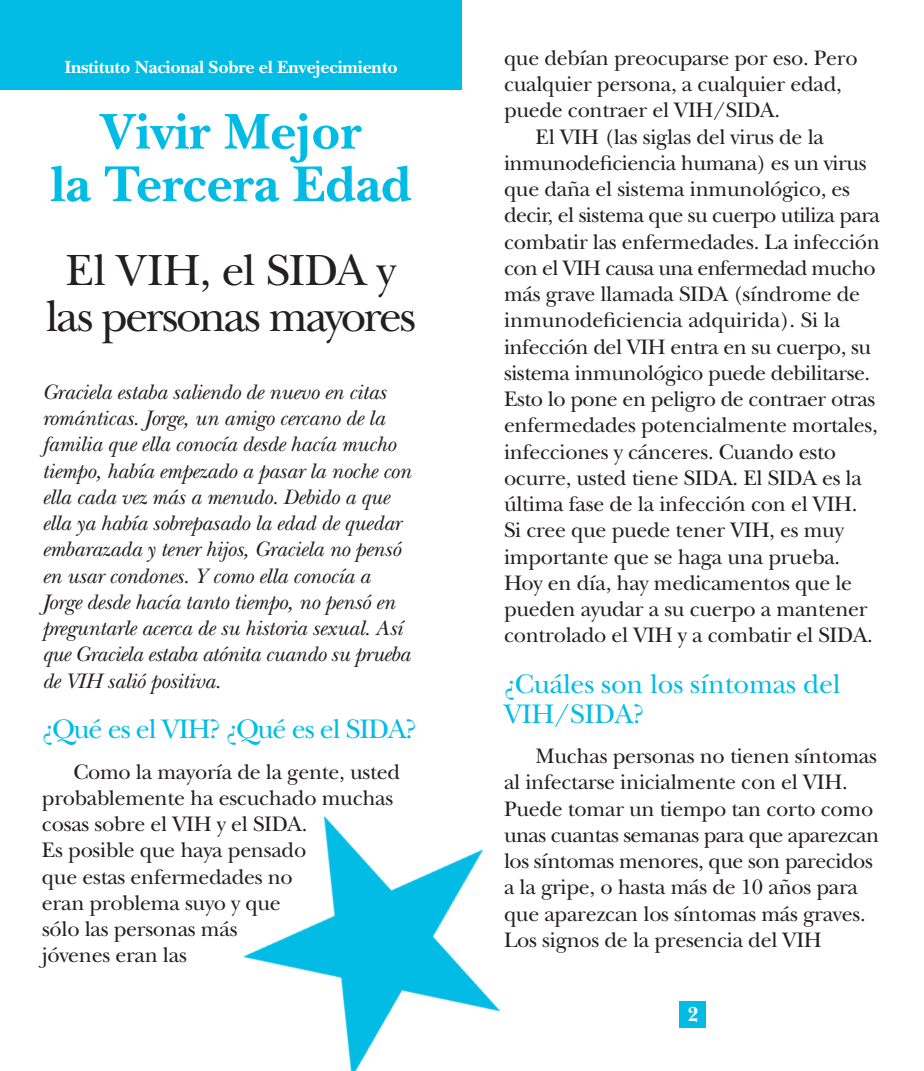
<style>
.page{position:relative;width:924px;height:1071px;background:#fff}
.page>*{position:absolute;margin:0;border:0;box-sizing:border-box;transform-origin:0 0}
.t1{font:700 52.5px/52.5px "New Baskerville";color:#02bce5;text-align:center}
.t2{font:45.5px/45.5px "New Baskerville";letter-spacing:-.045em;color:#231f20;text-align:center}
.t3{font:28px/29.8px "New Baskerville";letter-spacing:-.01em;color:#02bce5}
.t4{font:28px "New Baskerville";letter-spacing:-.04em;color:#02bce5}
.t5{font:21.88px/26.2px "New Baskerville";letter-spacing:-.015em;color:#231f20}
.t6{font:italic 21.88px/26.2px "New Baskerville";letter-spacing:-.015em;color:#231f20}
.t7{font:700 21px "New Baskerville";color:#fff}
.t8{font:700 18.38px "New Baskerville";letter-spacing:-.015em;color:#fff}
</style>
<div class="page">
<div style="left:0;top:0;width:462px;height:89px;background:#02bce5"></div>
<img style="left:243px;top:816px;width:257px;height:255px">
<div style="left:680px;top:1002px;width:26px;height:26px;background:#02bce5"></div>
<p class="t8" style="left:64px;top:56px;width:335px">Instituto Nacional Sobre el Envejecimiento</p>
<h1 class="t1" style="left:51px;top:106px;width:362px">Vivir Mejor<br>la Tercera Edad</h1>
<h1 class="t2" style="left:46px;top:248px;width:372px">El VIH, el SIDA y las personas mayores</h1>
<p class="t6" style="left:42px;top:379px;width:371px">Graciela estaba saliendo de nuevo en citas románticas. Jorge, un amigo cercano de la familia que ella conocía desde hacía mucho tiempo, había empezado a pasar la noche con ella cada vez más a menudo. Debido a que ella ya había sobrepasado la edad de quedar embarazada y tener hijos, Graciela no pensó en usar condones. Y como ella conocía a Jorge desde hacía tanto tiempo, no pensó en preguntarle acerca de su historia sexual. Así que Graciela estaba atónita cuando su prueba de VIH salió positiva.</p>
<h2 class="t4" style="left:42px;top:713px;width:376px">¿Qué es el VIH? ¿Qué es el SIDA?</h2>
<p class="t5" style="left:74px;top:759px;width:328px">Como la mayoría de la gente, usted</p>
<p class="t5" style="left:42px;top:785px;width:353px">probablemente ha escuchado muchas</p>
<p class="t5" style="left:42px;top:811px;width:267px">cosas sobre el VIH y el SIDA.</p>
<p class="t5" style="left:42px;top:837px;width:266px">Es posible que haya pensado</p>
<p class="t5" style="left:42px;top:864px;width:252px">que estas enfermedades no</p>
<p class="t5" style="left:42px;top:890px;width:240px">eran problema suyo y que</p>
<p class="t5" style="left:42px;top:916px;width:197px">sólo las personas más</p>
<p class="t5" style="left:42px;top:942px;width:146px">jóvenes eran las</p>
<p class="t5" style="left:504px;top:45px;width:355px">que debían preocuparse por eso. Pero cualquier persona, a cualquier edad, puede contraer el VIH/SIDA.</p>
<p class="t5" style="left:504px;top:124px;width:378px;text-indent:32px">El VIH (las siglas del virus de la inmunodeficiencia humana) es un virus que daña el sistema inmunológico, es decir, el sistema que su cuerpo utiliza para combatir las enfermedades. La infección con el VIH causa una enfermedad mucho más grave llamada SIDA (síndrome de inmunodeficiencia adquirida). Si la infección del VIH entra en su cuerpo, su sistema inmunológico puede debilitarse.<br>Esto lo pone en peligro de contraer otras enfermedades potencialmente mortales, infecciones y cánceres. Cuando esto ocurre, usted tiene SIDA. El SIDA es la última fase de la infección con el VIH.<br>Si cree que puede tener VIH, es muy importante que se haga una prueba.<br>Hoy en día, hay medicamentos que le pueden ayudar a su cuerpo a mantener controlado el VIH y a combatir el SIDA.</p>
<h2 class="t3" style="left:504px;top:669px;width:338px">¿Cuáles son los síntomas del<br>VIH/SIDA?</h2>
<p class="t5" style="left:504px;top:743px;width:374px;text-indent:32px">Muchas personas no tienen síntomas al infectarse inicialmente con el VIH.</p>
<p class="t5" style="left:504px;top:796px;width:371px">Puede tomar un tiempo tan corto como</p>
<p class="t5" style="left:504px;top:822px;width:377px">unas cuantas semanas para que aparezcan</p>
<p class="t5" style="left:504px;top:848px;width:370px">los síntomas menores, que son parecidos</p>
<p class="t5" style="left:504px;top:874px;width:356px">a la gripe, o hasta más de 10 años para</p>
<p class="t5" style="left:504px;top:901px;width:363px">que aparezcan los síntomas más graves.</p>
<p class="t5" style="left:504px;top:927px;width:319px">Los signos de la presencia del VIH</p>
<p class="t7" style="left:688px;top:1002px;width:12px">2</p>
</div>
